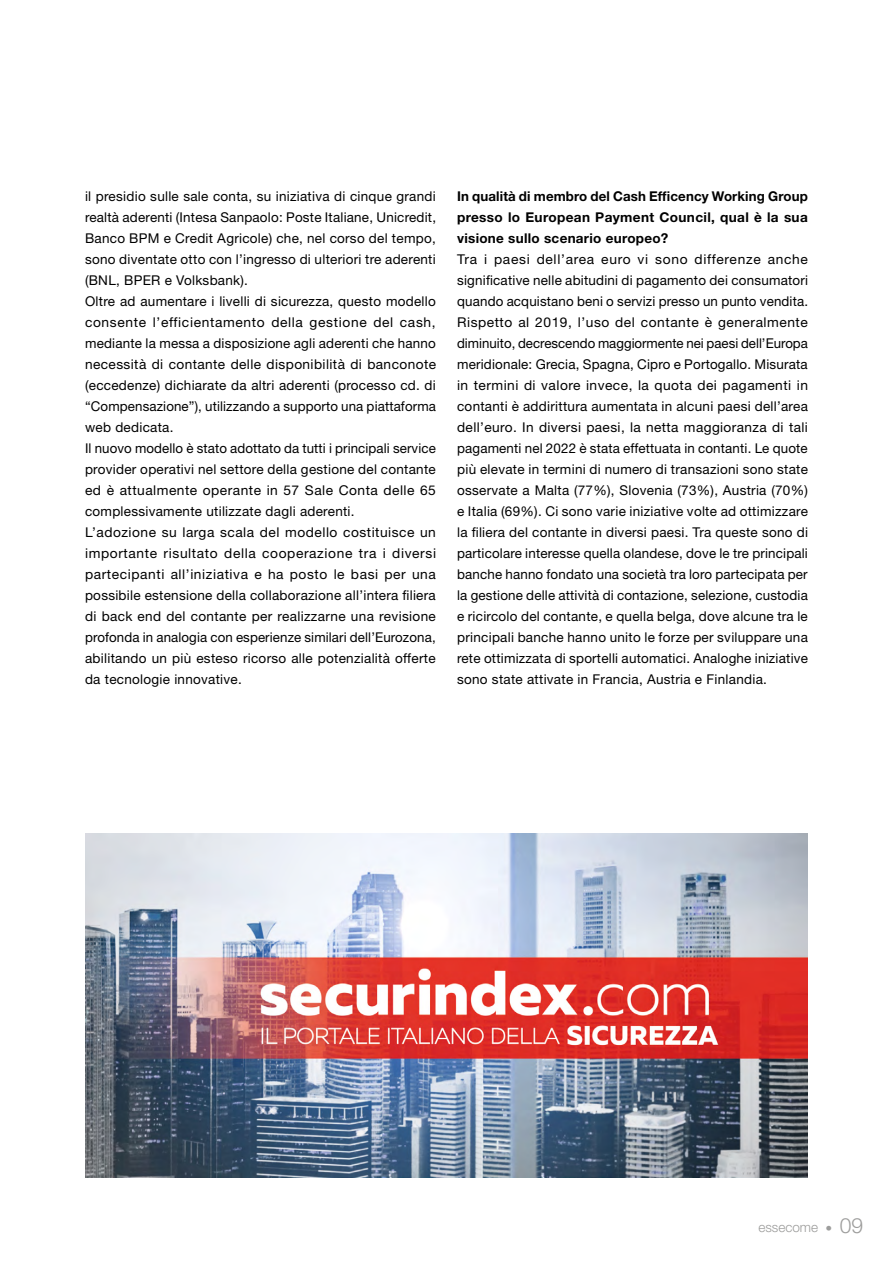
<style>
.page{position:relative;width:893px;height:1263px;background:#fff}
.page>*{position:absolute;margin:0;border:0;box-sizing:border-box;transform-origin:0 0}
.t1{font:13.5px/21px "Helvetica Neue LT Std";letter-spacing:.02em;color:#000}
.t2{font:700 13.5px/21px "Helvetica Neue LT Std";letter-spacing:.02em;color:#000;text-align:justify}
.t3{font:300 13.5px "Helvetica Neue LT Std";color:#9d9d9c}
.s1{font-size:21px}
</style>
<div class="page">
<img style="left:85px;top:833px;width:723px;height:345px">
<p class="t1" style="left:85px;top:185px;width:353px">il presidio sulle sale conta, su iniziativa di cinque grandi realtà aderenti (Intesa Sanpaolo: Poste Italiane, Unicredit, Banco BPM e Credit Agricole) che, nel corso del tempo, sono diventate otto con l’ingresso di ulteriori tre aderenti (BNL, BPER e Volksbank).<br>Oltre ad aumentare i livelli di sicurezza, questo modello consente l’efficientamento della gestione del cash, mediante la messa a disposizione agli aderenti che hanno necessità di contante delle disponibilità di banconote (eccedenze) dichiarate da altri aderenti (processo cd. di “Compensazione”), utilizzando a supporto una piattaforma web dedicata.<br>Il nuovo modello è stato adottato da tutti i principali service provider operativi nel settore della gestione del contante ed è attualmente operante in 57 Sale Conta delle 65 complessivamente utilizzate dagli aderenti.<br>L’adozione su larga scala del modello costituisce un importante risultato della cooperazione tra i diversi partecipanti all’iniziativa e ha posto le basi per una possibile estensione della collaborazione all’intera filiera di back end del contante per realizzarne una revisione profonda in analogia con esperienze similari dell’Eurozona, abilitando un più esteso ricorso alle potenzialità offerte da tecnologie innovative.</p>
<p class="t2" style="left:457px;top:185px;width:352px">In qualità di membro del Cash Efficency Working Group presso lo European Payment Council, qual è la sua visione sullo scenario europeo?</p>
<p class="t1" style="left:457px;top:248px;width:353px;text-align:justify">Tra i paesi dell’area euro vi sono differenze anche significative nelle abitudini di pagamento dei consumatori quando acquistano beni o servizi presso un punto vendita.<br>Rispetto al 2019, l’uso del contante è generalmente diminuito, decrescendo maggiormente nei paesi dell’Europa meridionale: Grecia, Spagna, Cipro e Portogallo. Misurata in termini di valore invece, la quota dei pagamenti in contanti è addirittura aumentata in alcuni paesi dell’area dell’euro. In diversi paesi, la netta maggioranza di tali pagamenti nel 2022 è stata effettuata in contanti. Le quote più elevate in termini di numero di transazioni sono state osservate a Malta (77%), Slovenia (73%), Austria (70%) e Italia (69%). Ci sono varie iniziative volte ad ottimizzare la filiera del contante in diversi paesi. Tra queste sono di particolare interesse quella olandese, dove le tre principali banche hanno fondato una società tra loro partecipata per la gestione delle attività di contazione, selezione, custodia e ricircolo del contante, e quella belga, dove alcune tra le principali banche hanno unito le forze per sviluppare una rete ottimizzata di sportelli automatici. Analoghe iniziative sono state attivate in Francia, Austria e Finlandia.</p>
<p class="t3" style="left:758px;top:1219px;width:106px">essecome • <span class="s1">09</span></p>
</div>
